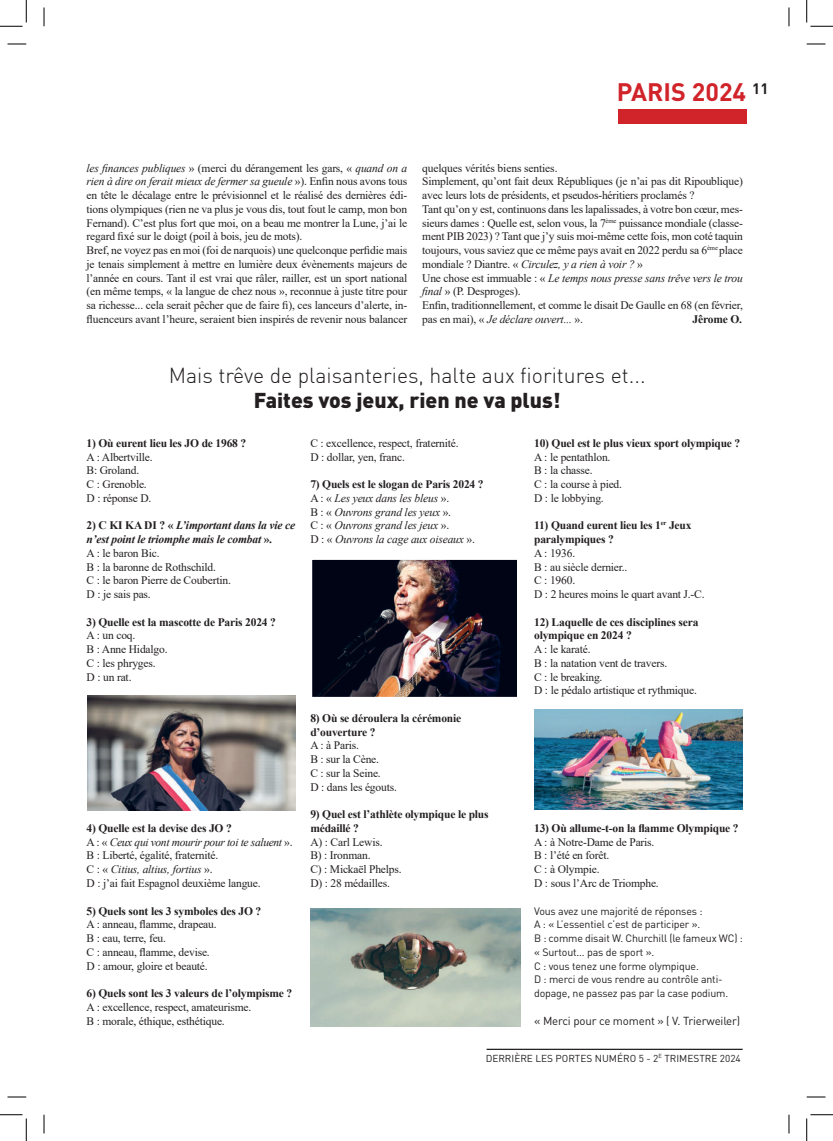
<style>
.page{position:relative;width:833px;height:1141px;background:#fff}
.page>*{position:absolute;margin:0;border:0;box-sizing:border-box;transform-origin:0 0}
.t1{font:700 25px "DIN";color:#d1232a}
.t2{font:300 21.25px "DIN";color:#231f20}
.t3{font:900 21.25px "DIN";color:#231f20}
.t4{font:11.5px/13.8px "Times New Roman";letter-spacing:-.015em;color:#231f20}
.t5{font:700 11.5px/13.8px "Times New Roman";letter-spacing:-.015em;color:#231f20}
.t6{font:italic 11.5px/13.8px "Times New Roman";letter-spacing:-.015em;color:#231f20}
.t7{font:11.5px "DIN";letter-spacing:-.015em;color:#231f20}
.t8{font:10.62px/13.8px "DIN";letter-spacing:-.015em;color:#231f20}
.t9{font:10px "DIN";color:#231f20}
.s1{font-style:italic}
.s2{font-weight:700}
.s3{font-weight:700;font-style:italic}
.s4{font-weight:700;font-style:normal}
.s5{font-style:normal}
</style>
<div class="page">
<hr style="left:486px;top:1048px;width:256px;height:1px;background:#231f20">
<div style="left:618px;top:109px;width:128px;height:15px;background:#d1232a"></div>
<img style="left:87px;top:695px;width:208px;height:115px">
<img style="left:313px;top:560px;width:203px;height:136px">
<div style="left:311px;top:558px;width:208px;height:140px;border:1px solid #fff"></div>
<img style="left:310px;top:908px;width:210px;height:118px">
<img style="left:534px;top:709px;width:207px;height:100px">
<svg style="left:8px;top:43px;width:18px;height:2px"></svg>
<svg style="left:806px;top:43px;width:19px;height:2px"></svg>
<svg style="left:8px;top:1096px;width:18px;height:1px"></svg>
<svg style="left:806px;top:1096px;width:19px;height:1px"></svg>
<svg style="left:43px;top:8px;width:2px;height:18px"></svg>
<svg style="left:43px;top:1114px;width:2px;height:19px"></svg>
<svg style="left:788px;top:8px;width:1px;height:18px"></svg>
<svg style="left:788px;top:1114px;width:1px;height:19px"></svg>
<svg style="left:0;top:0;width:27px;height:27px"></svg>
<svg style="left:0;top:1114px;width:27px;height:26px"></svg>
<svg style="left:806px;top:0;width:26px;height:27px"></svg>
<svg style="left:806px;top:1114px;width:26px;height:26px"></svg>
<h1 class="t1" style="left:616px;top:75px;width:153px">PARIS 2024 <sup>11</sup></h1>
<p class="t4" style="left:86px;top:160px;width:322px"><span class="s1">les finances publiques</span> » (merci du dérangement les gars, « <span class="s1">quand on a rien à dire on ferait mieux de fermer sa gueule</span> »). Enfin nous avons tous en tête le décalage entre le prévisionnel et le réalisé des dernières édi&shy;tions olympiques (rien ne va plus je vous dis, tout fout le camp, mon bon Fernand). C’est plus fort que moi, on a beau me montrer la Lune, j’ai le regard fixé sur le doigt (poil à bois, jeu de mots).<br>Bref, ne voyez pas en moi (foi de narquois) une quelconque perfidie mais je tenais simplement à mettre en lumière deux évènements majeurs de l’année en cours. Tant il est vrai que râler, railler, est un sport national (en même temps, « la langue de chez nous », reconnue à juste titre pour sa richesse... cela serait pêcher que de faire fi), ces lanceurs d’alerte, in&shy;fluenceurs avant l’heure, seraient bien inspirés de revenir nous balancer</p>
<p class="t4" style="left:422px;top:160px;width:322px">quelques vérités biens senties.<br>Simplement, qu’ont fait deux Républiques (je n’ai pas dit Ripoublique) avec leurs lots de présidents, et pseudos-héritiers proclamés ?<br>Tant qu’on y est, continuons dans les lapalissades, à votre bon cœur, mes&shy;sieurs dames : Quelle est, selon vous, la 7<sup>ème</sup> puissance mondiale (classe&shy;ment PIB 2023) ? Tant que j’y suis moi-même cette fois, mon coté taquin toujours, vous saviez que ce même pays avait en 2022 perdu sa 6<sup>ème</sup> place mondiale ? Diantre. « <span class="s1">Circulez, y a rien à voir ?</span> »<br>Une chose est immuable : « <span class="s1">Le temps nous presse sans trêve vers le trou final</span> » (P. Desproges).<br>Enfin, traditionnellement, et comme le disait De Gaulle en 68 (en février, pas en mai), « <span class="s1">Je déclare ouvert...</span> ».</p>
<p class="t5" style="left:692px;top:312px;width:51px">Jêrome O.</p>
<h2 class="t2" style="left:169px;top:362px;width:478px">Mais trêve de plaisanteries, halte aux fioritures et...</h2>
<h2 class="t3" style="left:253px;top:386px;width:308px">Faites vos jeux, rien ne va plus!</h2>
<p class="t5" style="left:86px;top:435px;width:161px">1) Où eurent lieu les JO de 1968 ?</p>
<p class="t4" style="left:86px;top:449px;width:68px">A : Albertville.<br>B: Groland.<br>C : Grenoble.<br>D : réponse D.</p>
<p class="t4" style="left:86px;top:518px;width:210px"><span class="s2">2) C KI KA DI ? «</span> <span class="s3">L’important dans la vie ce n’est point le triomphe mais le combat</span> <span class="s2">».<br></span>A : le baron Bic.<br>B : la baronne de Rothschild.<br>C : le baron Pierre de Coubertin.<br>D : je sais pas.</p>
<p class="t5" style="left:86px;top:614px;width:191px">3) Quelle est la mascotte de Paris 2024 ?</p>
<p class="t4" style="left:86px;top:628px;width:82px">A : un coq.<br>B : Anne Hidalgo.<br>C : les phryges.<br>D : un rat.</p>
<p class="t4" style="left:86px;top:820px;width:207px"><span class="s2">4) Quelle est la devise des JO ?<br></span>A : « <span class="s1">Ceux qui vont mourir pour toi te saluent</span> ».<br>B : Liberté, égalité, fraternité.<br>C : « <span class="s1">Citius, altius, fortius</span> ».<br>D : j’ai fait Espagnol deuxième langue.</p>
<p class="t5" style="left:86px;top:903px;width:176px">5) Quels sont les 3 symboles des JO ?</p>
<p class="t4" style="left:86px;top:917px;width:131px">A : anneau, flamme, drapeau.<br>B : eau, terre, feu.<br>C : anneau, flamme, devise.<br>D : amour, gloire et beauté.</p>
<p class="t5" style="left:86px;top:985px;width:207px">6) Quels sont les 3 valeurs de l’olympisme ?</p>
<p class="t4" style="left:86px;top:999px;width:166px">A : excellence, respect, amateurisme.<br>B : morale, éthique, esthétique.</p>
<p class="t4" style="left:310px;top:435px;width:150px">C : excellence, respect, fraternité.<br>D : dollar, yen, franc.</p>
<p class="t6" style="left:310px;top:477px;width:175px"><span class="s4">7) Quels est le slogan de Paris 2024 ?<br></span><span class="s5">A : «</span> Les yeux dans les bleus <span class="s5">».<br>B : «</span> Ouvrons grand les yeux <span class="s5">».<br>C : «</span> Ouvrons grand les jeux <span class="s5">».<br>D : «</span> Ouvrons la cage aux oiseaux <span class="s5">».</span></p>
<p class="t5" style="left:310px;top:710px;width:152px">8) Où se déroulera la cérémonie d’ouverture ?</p>
<p class="t4" style="left:310px;top:738px;width:88px">A : à Paris.<br>B : sur la Cène.<br>C : sur la Seine.<br>D : dans les égouts.</p>
<p class="t5" style="left:310px;top:807px;width:180px">9) Quel est l’athlète olympique le plus médaillé ?</p>
<p class="t4" style="left:310px;top:834px;width:93px">A) : Carl Lewis.<br>B) : Ironman.<br>C) : Mickaël Phelps.<br>D) : 28 médailles.</p>
<p class="t5" style="left:533px;top:435px;width:207px">10) Quel est le plus vieux sport olympique ?</p>
<p class="t4" style="left:533px;top:449px;width:89px">A : le pentathlon.<br>B : la chasse.<br>C : la course à pied.<br>D : le lobbying.</p>
<p class="t5" style="left:533px;top:518px;width:159px">11) Quand eurent lieu les 1<sup>er</sup> Jeux paralympiques ?</p>
<p class="t4" style="left:533px;top:545px;width:172px">A : 1936.<br>B : au siècle dernier..<br>C : 1960.<br>D : 2 heures moins le quart avant J.-C.</p>
<p class="t5" style="left:533px;top:614px;width:166px">12) Laquelle de ces disciplines sera olympique en 2024 ?</p>
<p class="t4" style="left:533px;top:642px;width:164px">A : le karaté.<br>B : la natation vent de travers.<br>C : le breaking.<br>D : le pédalo artistique et rythmique.</p>
<p class="t5" style="left:533px;top:820px;width:206px">13) Où allume-t-on la flamme Olympique ?</p>
<p class="t4" style="left:533px;top:834px;width:126px">A : à Notre-Dame de Paris.<br>B : l’été en forêt.<br>C : à Olympie.<br>D : sous l’Arc de Triomphe.</p>
<p class="t8" style="left:533px;top:903px;width:210px">Vous avez une majorité de réponses :<br>A : « L’essentiel c’est de participer ».<br>B : comme disait W. Churchill (le fameux WC) : « Surtout... pas de sport ».<br>C : vous tenez une forme olympique.<br>D : merci de vous rendre au contrôle anti&shy;dopage, ne passez pas par la case podium.</p>
<p class="t7" style="left:533px;top:1013px;width:207px">« Merci pour ce moment » ( V. Trierweiler)</p>
<p class="t9" style="left:485px;top:1051px;width:256px">DERRIÈRE LES PORTES NUMÉRO 5 - 2<sup>E</sup> TRIMESTRE 2024</p>
</div>
